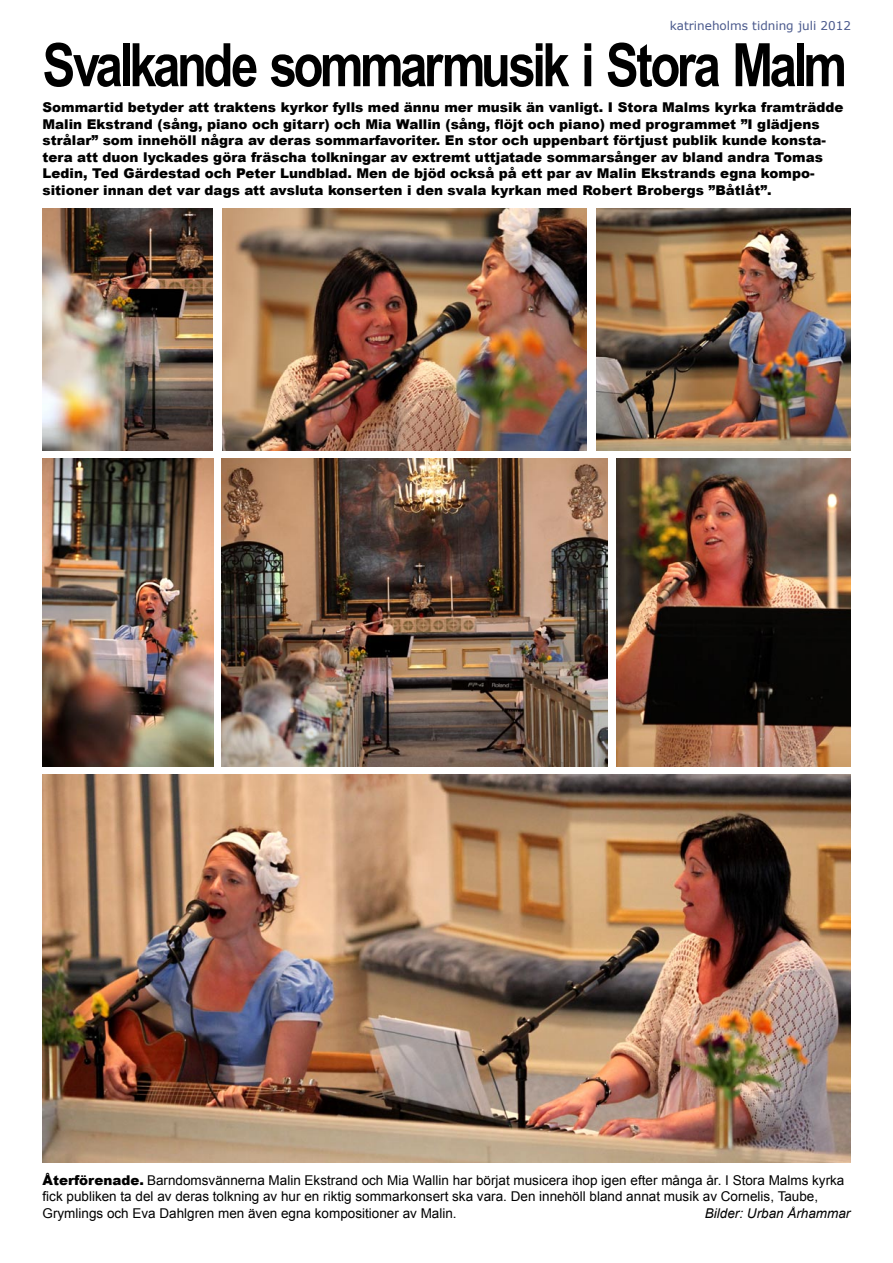
<style>
.page{position:relative;width:893px;height:1263px;background:#fff}
.page>*{position:absolute;margin:0;border:0;box-sizing:border-box;transform-origin:0 0}
.t1{font:700 60px "Arial Narrow";letter-spacing:-.06em;color:#000}
.t2{font:900 13.5px/16.5px "Arial";color:#000}
.t3{font:13.5px/16.2px "Arial";color:#000}
.t4{font:italic 13.5px "Arial";color:#000}
.t5{font:12px "Verdana";color:#4a598c}
.s1{font-weight:900}
</style>
<div class="page">
<img style="left:597px;top:208px;width:253px;height:242px">
<img style="left:222px;top:459px;width:385px;height:307px">
<img style="left:43px;top:208px;width:170px;height:242px">
<img style="left:43px;top:459px;width:170px;height:307px">
<img style="left:616px;top:459px;width:234px;height:307px">
<img style="left:43px;top:774px;width:807px;height:388px">
<img style="left:223px;top:208px;width:364px;height:242px">
<p class="t5" style="left:670px;top:18px;width:183px">katrineholms tidning juli 2012</p>
<p class="t1" style="left:43px;top:20px;width:806px">Svalkande sommarmusik i Stora Malm</p>
<p class="t2" style="left:43px;top:99px;width:802px">Sommartid betyder att traktens kyrkor fylls med ännu mer musik än vanligt. I Stora Malms kyrka framträdde Malin Ekstrand (sång, piano och gitarr) och Mia Wallin (sång, flöjt och piano) med programmet ”I glädjens strålar” som innehöll några av deras sommarfavoriter. En stor och uppenbart förtjust publik kunde konsta&shy;tera att duon lyckades göra fräscha tolkningar av extremt uttjatade sommarsånger av bland andra Tomas Ledin, Ted Gärdestad och Peter Lundblad. Men de bjöd också på ett par av Malin Ekstrands egna kompo&shy;sitioner innan det var dags att avsluta konserten i den svala kyrkan med Robert Brobergs ”Båtlåt”.</p>
<p class="t3" style="left:43px;top:1172px;width:803px"><span class="s1">Återförenade.</span> Barndomsvännerna Malin Ekstrand och Mia Wallin har börjat musicera ihop igen efter många år. I Stora Malms kyrka fick publiken ta del av deras tolkning av hur en riktig sommarkonsert ska vara. Den innehöll bland annat musik av Cornelis, Taube,<br>Grymlings och Eva Dahlgren men även egna kompositioner av Malin.</p>
<p class="t4" style="left:705px;top:1204px;width:147px">Bilder: Urban Århammar</p>
</div>
